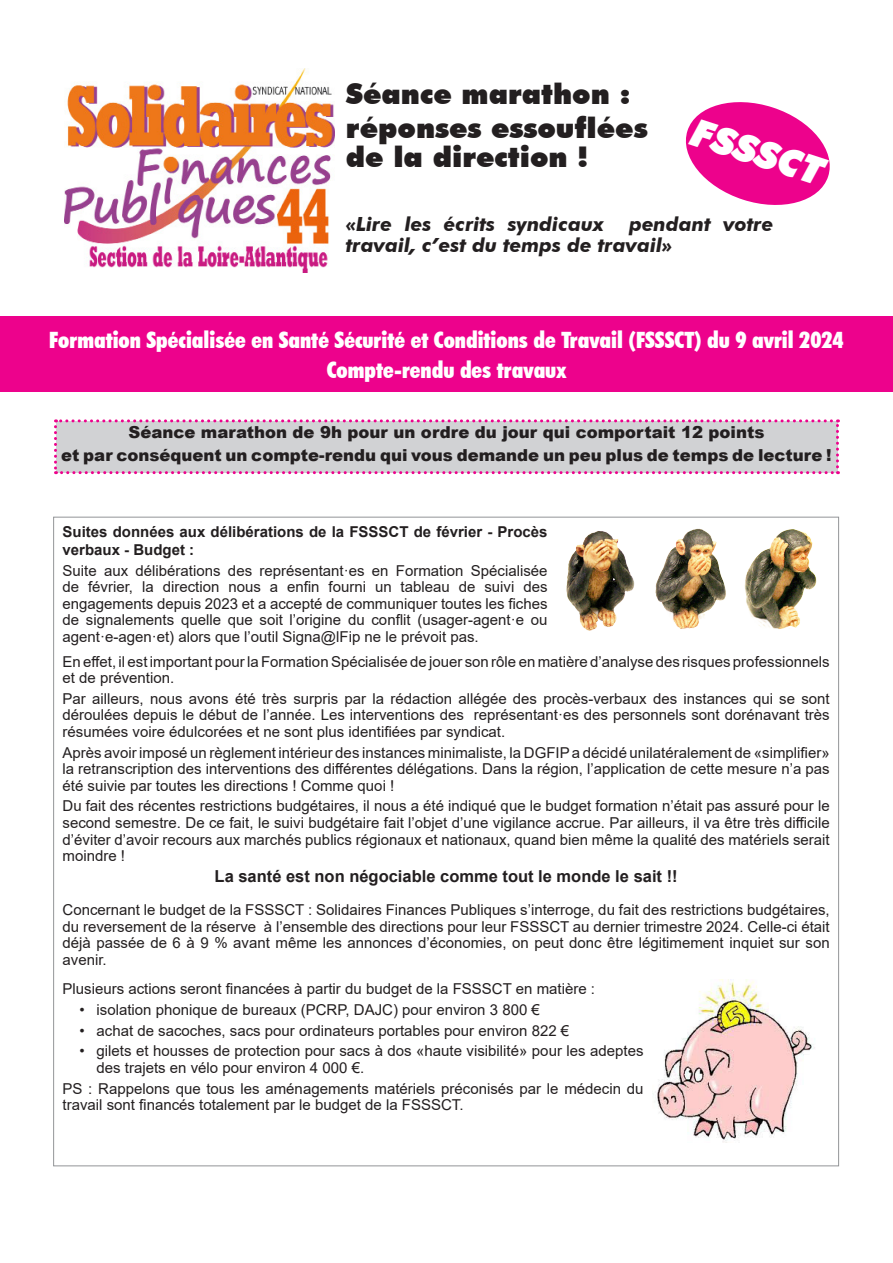
<style>
.page{position:relative;width:893px;height:1263px;background:#fff}
.page>*{position:absolute;margin:0;border:0;box-sizing:border-box;transform-origin:0 0}
.t1{font:italic 900 38.25px "Futura BT";color:#fff}
.t2{font:900 28.5px "Futura BT";color:#231f20}
.t3{font:900 condensed 22.5px "Futura BT";color:#fff}
.t4{font:italic 700 19.5px/21px "Futura BT";color:#231f20}
.t5{font:900 16.5px "Arial";color:#231f20}
.t6{font:700 16.5px "Arial";color:#231f20}
.t7{font:15px/16.5px "Arial";color:#231f20;text-align:justify}
.t8{font:700 15px/18px "Arial";color:#231f20}
</style>
<div class="page">
<svg style="left:54px;top:419px;width:785px;height:55px;background:#d4cbd2"></svg>
<img style="left:65px;top:68px;width:270px;height:204px">
<div style="left:0;top:316px;width:893px;height:76px;background:#ed028c"></div>
<svg style="left:685px;top:102px;width:145px;height:103px"></svg>
<img style="left:566px;top:531px;width:69px;height:100px">
<img style="left:655px;top:528px;width:71px;height:101px">
<img style="left:744px;top:529px;width:73px;height:100px">
<img style="left:653px;top:980px;width:162px;height:162px">
<p class="t2" style="left:346px;top:76px;width:286px">Séance marathon :</p>
<p class="t2" style="left:346px;top:110px;width:303px">réponses essouflées</p>
<p class="t2" style="left:346px;top:140px;width:244px">de la direction !</p>
<p class="t1" style="left:699px;top:109px;width:139px;rotate:18deg">FSSSCT</p>
<p class="t4" style="left:346px;top:213px;width:429px;text-indent:283px">pendant votre travail, c’est du temps de travail»</p>
<p class="t4" style="left:346px;top:213px;width:259px">«Lire les écrits syndicaux</p>
<p class="t3" style="left:49px;top:326px;width:796px">Formation Spécialisée en Santé Sécurité et Conditions de Travail (FSSSCT) du 9 avril 2024</p>
<p class="t3" style="left:327px;top:356px;width:241px">Compte-rendu des travaux</p>
<p class="t5" style="left:128px;top:421px;width:637px">Séance marathon de 9h pour un ordre du jour qui comportait 12 points</p>
<p class="t5" style="left:61px;top:443px;width:772px">et par conséquent un compte-rendu qui vous demande un peu plus de temps de lecture !</p>
<p class="t8" style="left:63px;top:523px;width:487px">Suites données aux délibérations de la FSSSCT de février - Procès verbaux - Budget :</p>
<p class="t7" style="left:63px;top:562px;width:487px">Suite aux délibérations des représentant·es en Formation Spécialisée de février, la direction nous a enfin fourni un tableau de suivi des engagements depuis 2023 et a accepté de communiquer toutes les fiches de signalements quelle que soit l’origine du conflit (usager-agent·e ou agent·e-agen·et) alors que l’outil Signa@lFip ne le prévoit pas.</p>
<p class="t7" style="left:63px;top:653px;width:769px">En effet, il est important pour la Formation Spécialisée de jouer son rôle en matière d’analyse des risques professionnels et de prévention.</p>
<p class="t7" style="left:63px;top:690px;width:769px">Par ailleurs, nous avons été très surpris par la rédaction allégée des procès-verbaux des instances qui se sont déroulées depuis le début de l’année. Les interventions des représentant·es des personnels sont dorénavant très résumées voire édulcorées et ne sont plus identifiées par syndicat.</p>
<p class="t7" style="left:63px;top:744px;width:769px">Après avoir imposé un règlement intérieur des instances minimaliste, la DGFIP a décidé unilatéralement de «simplifier» la retranscription des interventions des différentes délégations. Dans la région, l’application de cette mesure n’a pas été suivie par toutes les directions ! Comme quoi !</p>
<p class="t7" style="left:63px;top:798px;width:769px">Du fait des récentes restrictions budgétaires, il nous a été indiqué que le budget formation n’était pas assuré pour le second semestre. De ce fait, le suivi budgétaire fait l’objet d’une vigilance accrue. Par ailleurs, il va être très difficile d’éviter d’avoir recours aux marchés publics régionaux et nationaux, quand bien même la qualité des matériels serait moindre !</p>
<p class="t6" style="left:215px;top:864px;width:465px">La santé est non négociable comme tout le monde le sait !!</p>
<p class="t7" style="left:63px;top:902px;width:769px">Concernant le budget de la FSSSCT : Solidaires Finances Publiques s’interroge, du fait des restrictions budgétaires, du reversement de la réserve à l’ensemble des directions pour leur FSSSCT au dernier trimestre 2024. Celle-ci était déjà passée de 6 à 9 % avant même les annonces d’économies, on peut donc être légitimement inquiet sur son avenir.</p>
<p class="t7" style="left:63px;top:980px;width:534px">Plusieurs actions seront financées à partir du budget de la FSSSCT en matière :</p>
<p class="t7" style="left:80px;top:1001px;width:462px">• isolation phonique de bureaux (PCRP, DAJC) pour environ 3 800 €</p>
<p class="t7" style="left:80px;top:1022px;width:491px">• achat de sacoches, sacs pour ordinateurs portables pour environ 822 €</p>
<p class="t7" style="left:97px;top:1043px;width:548px;text-indent:-17px">• gilets et housses de protection pour sacs à dos «haute visibilité» pour les adeptes des trajets en vélo pour environ 4 000 €.</p>
<p class="t7" style="left:63px;top:1080px;width:582px">PS : Rappelons que tous les aménagements matériels préconisés par le médecin du travail sont financés totalement par le budget de la FSSSCT.</p>
</div>
